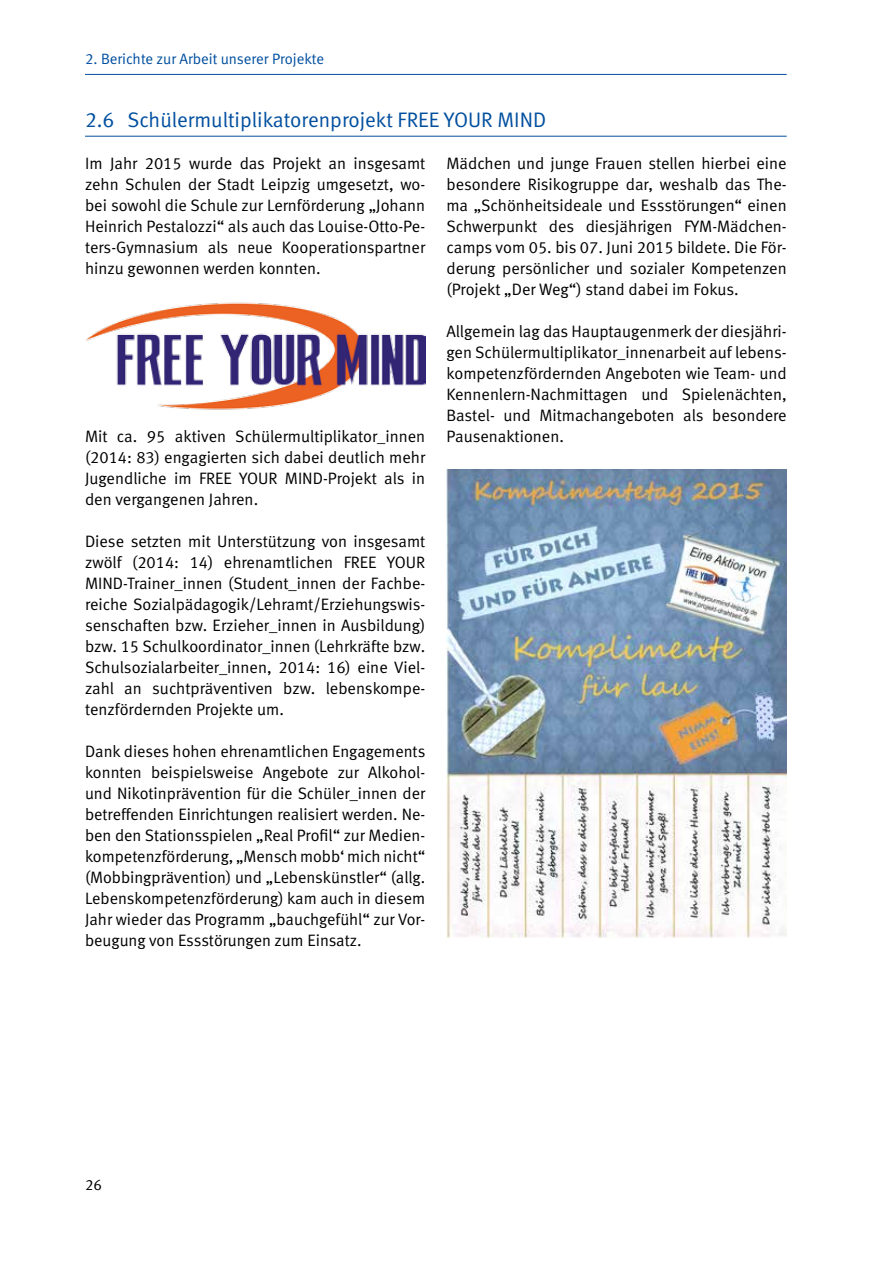
<style>
.page{position:relative;width:893px;height:1263px;background:#fff}
.page>*{position:absolute;margin:0;border:0;box-sizing:border-box;transform-origin:0 0}
.t1{font:21px "Meta Normal LF";color:#004f9f}
.t2{font:16.5px/21px "Meta Normal LF";color:#000;text-align:justify}
.t3{font:15px "Meta Normal LF";color:#004f9f}
.t4{font:15px "Meta Normal LF";color:#000}
</style>
<div class="page">
<hr style="left:85px;top:74px;width:702px;height:1px;background:#004f9f">
<hr style="left:85px;top:136px;width:702px;height:1px;background:#004f9f">
<img style="left:85px;top:302px;width:340px;height:108px">
<img style="left:446px;top:470px;width:341px;height:468px">
<p class="t3" style="left:85px;top:50px;width:241px">2. Berichte zur Arbeit unserer Projekte</p>
<p class="t1" style="left:85px;top:108px;width:463px">2.6 Schülermultiplikatorenprojekt FREE YOUR MIND</p>
<p class="t2" style="left:85px;top:153px;width:342px">Im Jahr 2015 wurde das Projekt an insgesamt zehn Schulen der Stadt Leipzig umgesetzt, wo&shy;bei sowohl die Schule zur Lernförderung „Johann Heinrich Pestalozzi“ als auch das Louise-Otto-Pe&shy;ters-Gymnasium als neue Kooperationspartner hinzu gewonnen werden konnten.</p>
<p class="t2" style="left:446px;top:153px;width:342px">Mädchen und junge Frauen stellen hierbei eine besondere Risikogruppe dar, weshalb das The&shy;ma „Schönheitsideale und Essstörungen“ einen Schwerpunkt des diesjährigen FYM-Mädchen&shy;camps vom 05. bis 07. Juni 2015 bildete. Die För&shy;derung persönlicher und sozialer Kompetenzen (Projekt „Der Weg“) stand dabei im Fokus.</p>
<p class="t2" style="left:446px;top:321px;width:342px">Allgemein lag das Hauptaugenmerk der diesjähri&shy;gen Schülermultiplikator_innenarbeit auf lebens&shy;kompetenzfördernden Angeboten wie Team- und Kennenlern-Nachmittagen und Spielenächten, Bastel- und Mitmachangeboten als besondere Pausenaktionen.</p>
<p class="t2" style="left:85px;top:426px;width:342px">Mit ca. 95 aktiven Schülermultiplikator_innen (2014: 83) engagierten sich dabei deutlich mehr Jugendliche im FREE YOUR MIND-Projekt als in den vergangenen Jahren.</p>
<p class="t2" style="left:85px;top:531px;width:342px">Diese setzten mit Unterstützung von insgesamt zwölf (2014: 14) ehrenamtlichen FREE YOUR MIND-Trainer_innen (Student_innen der Fachbe&shy;reiche Sozialpädagogik/Lehramt/Erziehungswis&shy;senschaften bzw. Erzieher_innen in Ausbildung) bzw. 15 Schulkoordinator_innen (Lehrkräfte bzw.<br>Schulsozialarbeiter_innen, 2014: 16) eine Viel&shy;zahl an suchtpräventiven bzw. lebenskompe&shy;tenzfördernden Projekte um.</p>
<p class="t2" style="left:85px;top:741px;width:342px">Dank dieses hohen ehrenamtlichen Engagements konnten beispielsweise Angebote zur Alkohol&shy;und Nikotinprävention für die Schüler_innen der betreffenden Einrichtungen realisiert werden. Ne&shy;ben den Stationsspielen „Real Profil“ zur Medien&shy;kompetenzförderung, „Mensch mobb‘ mich nicht“ (Mobbingprävention) und „Lebenskünstler“ (allg.<br>Lebenskompetenzförderung) kam auch in diesem Jahr wieder das Programm „bauchgefühl“ zur Vor&shy;beugung von Essstörungen zum Einsatz.</p>
<p class="t4" style="left:85px;top:1176px;width:18px">26</p>
</div>
